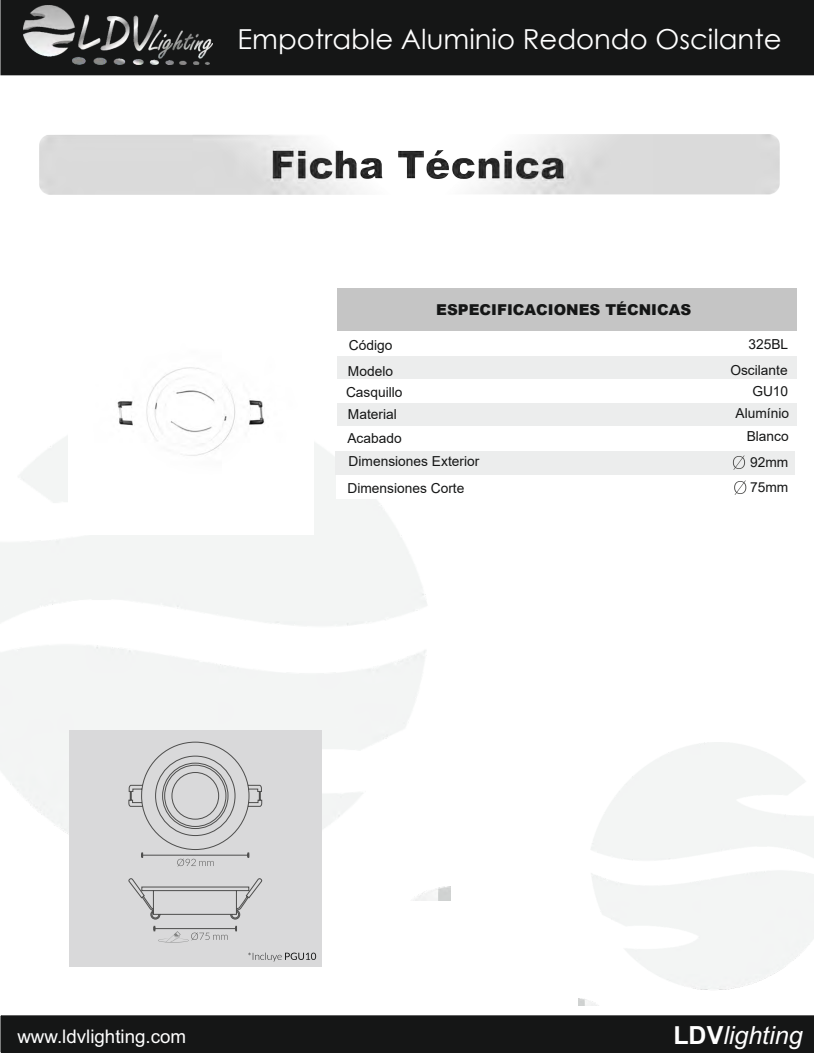
<style>
.page{position:relative;width:814px;height:1053px;background:#fff}
.page>*{position:absolute;margin:0;border:0;box-sizing:border-box;transform-origin:0 0}
.t1{font:27.5px "Century Gothic";color:#fff}
.t2{font:italic 25px "Arial";color:#fff}
.t3{font:18.75px "Arial";color:#fff}
.t4{font:900 15px "Arial";color:#151616}
.t5{font:13.75px/25.8px "Arial";color:#151616}
.t6{font:13.75px "Arial";color:#151616}
.s1{font-style:inherit}
.s2{font-weight:700;font-style:normal}
</style>
<div class="page">
<svg style="left:1px;top:75px;width:813px;height:400px"></svg>
<div style="left:304px;top:119px;width:488px;height:60px;background:#fff;border:1px solid #d9d9da;border-radius:11px"></div>
<div style="left:52px;top:119px;width:516px;height:60px;background:#fff;border:1px solid #d9d9da;border-radius:11px"></div>
<div style="left:0;top:0;width:814px;height:75px;background:#151616"></div>
<img style="left:23px;top:5px;width:189px;height:60px">
<div style="left:1px;top:1015px;width:813px;height:37px;background:#151616"></div>
<img style="left:39px;top:134px;width:740px;height:61px">
<div style="left:337px;top:289px;width:459px;height:42px;background:#c5c5c5"></div>
<div style="left:70px;top:729px;width:252px;height:237px;background:#d9d9da"></div>
<img style="left:69px;top:289px;width:245px;height:186px">
<div style="left:337px;top:333px;width:459px;height:24px;background:#fff"></div>
<div style="left:337px;top:356px;width:460px;height:23px;background:#eceded"></div>
<div style="left:337px;top:402px;width:460px;height:24px;background:#eceded"></div>
<div style="left:336px;top:451px;width:459px;height:23px;background:#eceded"></div>
<div style="left:337px;top:426px;width:460px;height:24px;background:#fff"></div>
<div style="left:337px;top:379px;width:460px;height:24px;background:#fff"></div>
<svg style="left:248px;top:952px;width:68px;height:9px"></svg>
<svg style="left:128px;top:878px;width:135px;height:41px"></svg>
<svg style="left:128px;top:741px;width:134px;height:125px"></svg>
<hr style="left:155px;top:928px;width:81px;height:1px;background:#4e4e4d">
<svg style="left:154px;top:926px;width:74px;height:16px"></svg>
<svg style="left:734px;top:480px;width:13px;height:15px"></svg>
<svg style="left:733px;top:455px;width:12px;height:15px"></svg>
<h1 class="t1" style="left:237px;top:20px;width:545px">Empotrable Aluminio Redondo Oscilante</h1>
<p class="t4" style="left:436px;top:299px;width:256px">ESPECIFICACIONES TÉCNICAS</p>
<p class="t5" style="left:348px;top:332px;width:47px">Código<br>Modelo</p>
<p class="t5" style="left:348px;top:401px;width:50px">Material</p>
<p class="t5" style="left:349px;top:448px;width:132px">Dimensiones Exterior</p>
<p class="t5" style="left:346px;top:379px;width:58px">Casquillo</p>
<p class="t5" style="left:347px;top:425px;width:56px">Acabado</p>
<p class="t5" style="left:347px;top:474px;width:118px">Dimensiones Corte</p>
<p class="t6" style="left:748px;top:335px;width:41px">325BL</p>
<p class="t5" style="left:752px;top:377px;width:37px">GU10</p>
<p class="t6" style="left:730px;top:361px;width:59px">Oscilante</p>
<p class="t5" style="left:735px;top:400px;width:55px">Alum<span class="s1">í</span>nio</p>
<p class="t6" style="left:750px;top:453px;width:40px">92<span class="s1">mm</span></p>
<p class="t6" style="left:747px;top:427px;width:44px">Blanco</p>
<p class="t6" style="left:750px;top:477px;width:40px">75<span class="s1">mm</span></p>
<h3 class="t3" style="left:17px;top:1028px;width:170px">www.ldvlighting.com</h3>
<h2 class="t2" style="left:673px;top:1026px;width:131px"><span class="s2">LDV</span>lighting</h2>
</div>
